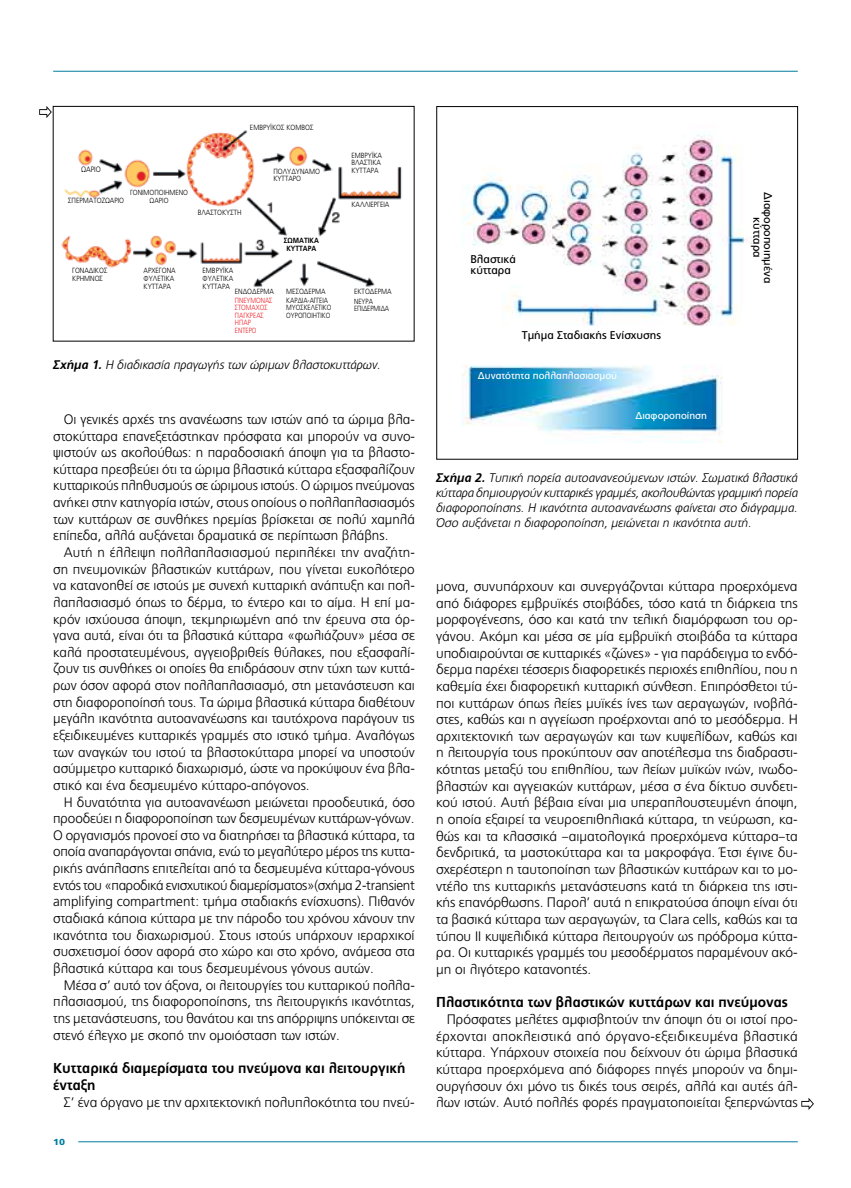
<style>
.page{position:relative;width:851px;height:1188px;background:#fff}
.page>*{position:absolute;margin:0;border:0;box-sizing:border-box;transform-origin:0 0}
.t1{font:700 14.38px/16.9px "PF Catalog";color:#000;scale:.95 1}
.t2{font:300 13.75px/16.6px "PF Catalog";color:#000;text-align:justify}
.t3{font:italic 300 12.5px/15px "PF Catalog";color:#000;text-align:justify}
.t4{font:11.25px/10.4px "PF Catalog";color:#000}
.t5{font:10px "PF Catalog";color:#fff}
.t6{font:900 8.75px "PF Catalog";color:#007da0;scale:1.15 1}
.t7{font:300 7.88px "PF Catalog";color:#000;scale:.9 1}
.t8{font:300 7.5px/7.6px "PF Catalog";color:#000;scale:.9 1}
.t9{font:300 7.5px/7.6px "PF Catalog";color:#ed1c24;scale:.85 1}
.t10{font:300 7.5px/7.6px "PF Catalog";color:#000;scale:.85 1}
.t11{font:700 7.5px/7.6px "PF Catalog";color:#000;text-align:center;scale:.9 1}
.t12{font:300 7.38px/7.5px "PF Catalog";color:#000;text-align:center;scale:.9 1}
.s1{font-weight:700}
</style>
<div class="page">
<hr style="left:53px;top:71px;width:744px;height:1px;background:#007da0">
<hr style="left:78px;top:1141px;width:719px;height:1px;background:#007da0">
<img style="left:61px;top:130px;width:341px;height:157px">
<div style="left:53px;top:106px;width:361px;height:235px;border:1px solid #000"></div>
<img style="left:462px;top:135px;width:283px;height:307px">
<div style="left:436px;top:106px;width:361px;height:353px;border:1px solid #000"></div>
<svg style="left:39px;top:106px;width:13px;height:12px"></svg>
<svg style="left:801px;top:1097px;width:12px;height:12px"></svg>
<p class="t8" style="left:250px;top:123px;width:72px">EMΒΡΥΪΚΟΣ ΚΟΜΒΟΣ</p>
<p class="t7" style="left:81px;top:165px;width:24px">ΩΑΡΙΟ</p>
<p class="t8" style="left:68px;top:197px;width:64px">ΣΠΕΡΜΑΤΟΖΩΑΡΙΟ</p>
<p class="t12" style="left:130px;top:189px;width:66px">ΓΟΝΙΜΟΠΟΙΗΜΕΝΟ<br>ΩΑΡΙΟ</p>
<p class="t8" style="left:198px;top:208px;width:50px">ΒΛΑΣΤΟΚΥΣΤΗ</p>
<p class="t8" style="left:273px;top:167px;width:53px">ΠΟΛΥΔΥΝΑΜΟ<br>ΚΥΤΤΑΡΟ</p>
<p class="t11" style="left:284px;top:237px;width:41px">ΣΩΜΑΤΙΚΑ<br>ΚΥΤΤΑΡΑ</p>
<p class="t8" style="left:72px;top:267px;width:41px">ΓΟΝΑΔΙΚΟΣ<br>ΚΡΗΜΝΟΣ</p>
<p class="t8" style="left:144px;top:267px;width:37px">ΑΡΧΕΓΟΝΑ<br>ΦΥΛΕΤΙΚΑ<br>ΚΥΤΤΑΡΑ</p>
<p class="t8" style="left:202px;top:267px;width:36px;text-align:justify">ΕΜΒΡΥΪΚΑ ΦΥΛΕΤΙΚΑ ΚΥΤΤΑΡΑ</p>
<p class="t8" style="left:235px;top:287px;width:45px">ΕΝΔΟΔΕΡΜΑ</p>
<p class="t9" style="left:235px;top:296px;width:46px">ΠΝΕΥΜΟΝΑΣ<br>ΣΤΟΜΑΧΟΣ<br>ΠΑΓΚΡΕΑΣ<br>ΗΠΑΡ<br>ΕΝΤΕΡΟ</p>
<p class="t8" style="left:286px;top:287px;width:48px;line-height:8.9px">ΜΕΣΟΔΕΡΜΑ<br>ΚΑΡΔΙΑ-ΑΓΓΕΙΑ</p>
<p class="t10" style="left:286px;top:304px;width:54px">ΜΥΟΣΚΕΛΕΤΙΚΟ<br>ΟΥΡΟΠΟΙΗΤΙΚΟ</p>
<p class="t8" style="left:351px;top:151px;width:36px">ΕΜΒΡΥΪΚΑ<br>ΒΛΑΣΤΙΚΑ<br>ΚΥΤΤΑΡΑ</p>
<p class="t8" style="left:351px;top:200px;width:44px">ΚΑΛΛΙΕΡΓΕΙΑ</p>
<p class="t8" style="left:354px;top:286px;width:43px;line-height:10.1px">ΕΚΤΟΔΕΡΜΑ<br>ΝΕΥΡΑ</p>
<p class="t10" style="left:354px;top:305px;width:43px">ΕΠΙΔΕΡΜΙΔΑ</p>
<p class="t3" style="left:53px;top:357px;width:329px"><span class="s1">Σχήμα 1.</span> H διαδικασία πραγωγής των ώριμων βλαστοκυττάρων.</p>
<p class="t2" style="left:53px;top:411px;width:363px;text-indent:11px">Οι γενικές αρχές της ανανέωσης των ιστών από τα ώριμα βλα&shy;στοκύτταρα επανεξετάστηκαν πρόσφατα και μπορούν να συνο&shy;ψιστούν ως ακολούθως: η παραδοσιακή άποψη για τα βλαστο&shy;κύτταρα πρεσβεύει ότι τα ώριμα βλαστικά κύτταρα εξασφαλίζουν κυτταρικούς πληθυσμούς σε ώριμους ιστούς. Ο ώριμος πνεύμονας ανήκει στην κατηγορία ιστών, στους οποίους ο πολλαπλασιασμός των κυττάρων σε συνθήκες ηρεμίας βρίσκεται σε πολύ χαμηλά επίπεδα, αλλά αυξάνεται δραματικά σε περίπτωση βλάβης.</p>
<p class="t2" style="left:53px;top:544px;width:363px;text-indent:11px">Αυτή η έλλειψη πολλαπλασιασμού περιπλέκει την αναζήτη&shy;ση πνευμονικών βλαστικών κυττάρων, που γίνεται ευκολότερο να κατανοηθεί σε ιστούς με συνεχή κυτταρική ανάπτυξη και πολ&shy;λαπλασιασμό όπως το δέρμα, το έντερο και το αίμα. Η επί μα&shy;κρόν ισχύουσα άποψη, τεκμηριωμένη από την έρευνα στα όρ&shy;γανα αυτά, είναι ότι τα βλαστικά κύτταρα «φωλιάζουν» μέσα σε καλά προστατευμένους, αγγειοβριθείς θύλακες, που εξασφαλί&shy;ζουν τις συνθήκες οι οποίες θα επιδράσουν στην τύχη των κυττά&shy;ρων όσον αφορά στον πολλαπλασιασμό, στη μετανάστευση και στη διαφοροποίησή τους. Τα ώριμα βλαστικά κύτταρα διαθέτουν μεγάλη ικανότητα αυτοανανέωσης και ταυτόχρονα παράγουν τις εξειδικευμένες κυτταρικές γραμμές στο ιστικό τμήμα. Αναλόγως των αναγκών του ιστού τα βλαστοκύτταρα μπορεί να υποστούν ασύμμετρο κυτταρικό διαχωρισμό, ώστε να προκύψουν ένα βλα&shy;στικό και ένα δεσμευμένο κύτταρο-απόγονος.</p>
<p class="t2" style="left:53px;top:793px;width:363px;text-indent:11px">Η δυνατότητα για αυτοανανέωση μειώνεται προοδευτικά, όσο προοδεύει η διαφοροποίηση των δεσμευμένων κυττάρων-γόνων.<br>Ο οργανισμός προνοεί στο να διατηρήσει τα βλαστικά κύτταρα, τα οποία αναπαράγονται σπάνια, ενώ το μεγαλύτερο μέρος της κυττα&shy;ρικής ανάπλασης επιτελείται από τα δεσμευμένα κύτταρα-γόνους εντός του «παροδικά ενισχυτικού διαμερίσματος»(σχήμα 2-transient amplifying compartment: τμήμα σταδιακής ενίσχυσης). Πιθανόν σταδιακά κάποια κύτταρα με την πάροδο του χρόνου χάνουν την ικανότητα του διαχωρισμού. Στους ιστούς υπάρχουν ιεραρχικοί συσχετισμοί όσον αφορά στο χώρο και στο χρόνο, ανάμεσα στα βλαστικά κύτταρα και τους δεσμευμένους γόνους αυτών.</p>
<p class="t2" style="left:53px;top:976px;width:363px;text-indent:11px">Μέσα σ’ αυτό τον άξονα, οι λειτουργίες του κυτταρικού πολλα&shy;πλασιασμού, της διαφοροποίησης, της λειτουργικής ικανότητας, της μετανάστευσης, του θανάτου και της απόρριψης υπόκεινται σε στενό έλεγχο με σκοπό την ομοιόσταση των ιστών.</p>
<p class="t1" style="left:53px;top:1059px;width:372px">Κυτταρικά διαμερίσματα του πνεύμονα και λειτουργική ένταξη</p>
<p class="t2" style="left:64px;top:1093px;width:352px">Σ’ ένα όργανο με την αρχιτεκτονική πολυπλοκότητα του πνεύ-</p>
<p class="t6" style="left:53px;top:1136px;width:12px">10</p>
<p class="t4" style="left:470px;top:254px;width:47px">Βλαστικά κύτταρα</p>
<p class="t4" style="left:521px;top:330px;width:141px">Τμήμα Σταδιακής Ενίσχυσης</p>
<p class="t5" style="left:477px;top:370px;width:141px">Δυνατότητα πολλαπλασιασμού</p>
<p class="t5" style="left:635px;top:409px;width:73px">Διαφοροποίηση</p>
<p class="t4" style="left:772px;top:192px;width:92px;text-align:center;rotate:90deg">Διαφοροποιημένα κύτταρα</p>
<p class="t3" style="left:436px;top:470px;width:363px"><span class="s1">Σχήμα 2.</span> Τυπική πορεία αυτοανανεούμενων ιστών. Σωματικά βλαστικά κύτταρα δημιουργούν κυτταρικές γραμμές, ακολουθώντας γραμμική πορεία διαφοροποίησης. Η ικανότητα αυτοανανέωσης φαίνεται στο διάγραμμα.<br>Όσο αυξάνεται η διαφοροποίηση, μειώνεται η ικανότητα αυτή.</p>
<p class="t2" style="left:436px;top:578px;width:363px">μονα, συνυπάρχουν και συνεργάζονται κύτταρα προερχόμενα από διάφορες εμβρυϊκές στοιβάδες, τόσο κατά τη διάρκεια της μορφογένεσης, όσο και κατά την τελική διαμόρφωση του ορ&shy;γάνου. Ακόμη και μέσα σε μία εμβρυϊκή στοιβάδα τα κύτταρα υποδιαιρούνται σε κυτταρικές «ζώνες» - για παράδειγμα το ενδό&shy;δερμα παρέχει τέσσερις διαφορετικές περιοχές επιθηλίου, που η καθεμία έχει διαφορετική κυτταρική σύνθεση. Επιπρόσθετοι τύ&shy;ποι κυττάρων όπως λείες μυϊκές ίνες των αεραγωγών, ινοβλά&shy;στες, καθώς και η αγγείωση προέρχονται από το μεσόδερμα. Η αρχιτεκτονική των αεραγωγών και των κυψελίδων, καθώς και η λειτουργία τους προκύπτουν σαν αποτέλεσμα της διαδραστι&shy;κότητας μεταξύ του επιθηλίου, των λείων μυϊκών ινών, ινωδο&shy;βλαστών και αγγειακών κυττάρων, μέσα σ ένα δίκτυο συνδετι&shy;κού ιστού. Αυτή βέβαια είναι μια υπεραπλουστευμένη άποψη, η οποία εξαιρεί τα νευροεπιθηλιακά κύτταρα, τη νεύρωση, κα&shy;θώς και τα κλασσικά –αιματολογικά προερχόμενα κύτταρα–τα δενδριτικά, τα μαστοκύτταρα και τα μακροφάγα. Έτσι έγινε δυ&shy;σχερέστερη η ταυτοποίηση των βλαστικών κυττάρων και το μο&shy;ντέλο της κυτταρικής μετανάστευσης κατά τη διάρκεια της ιστι&shy;κής επανόρθωσης. Παρολ’ αυτά η επικρατούσα άποψη είναι ότι τα βασικά κύτταρα των αεραγωγών, τα Clara cells, καθώς και τα τύπου ΙΙ κυψελιδικά κύτταρα λειτουργούν ως πρόδρομα κύττα&shy;ρα. Οι κυτταρικές γραμμές του μεσοδέρματος παραμένουν ακό&shy;μη οι λιγότερο κατανοητές.</p>
<p class="t1" style="left:436px;top:993px;width:372px">Πλαστικότητα των βλαστικών κυττάρων και πνεύμονας</p>
<p class="t2" style="left:436px;top:1010px;width:363px;text-indent:11px">Πρόσφατες μελέτες αμφισβητούν την άποψη ότι οι ιστοί προ&shy;έρχονται αποκλειστικά από όργανο-εξειδικευμένα βλαστικά κύτταρα. Υπάρχουν στοιχεία που δείχνουν ότι ώριμα βλαστικά κύτταρα προερχόμενα από διάφορες πηγές μπορούν να δημι&shy;ουργήσουν όχι μόνο τις δικές τους σειρές, αλλά και αυτές άλ&shy;λων ιστών. Αυτό πολλές φορές πραγματοποιείται ξεπερνώντας</p>
</div>
